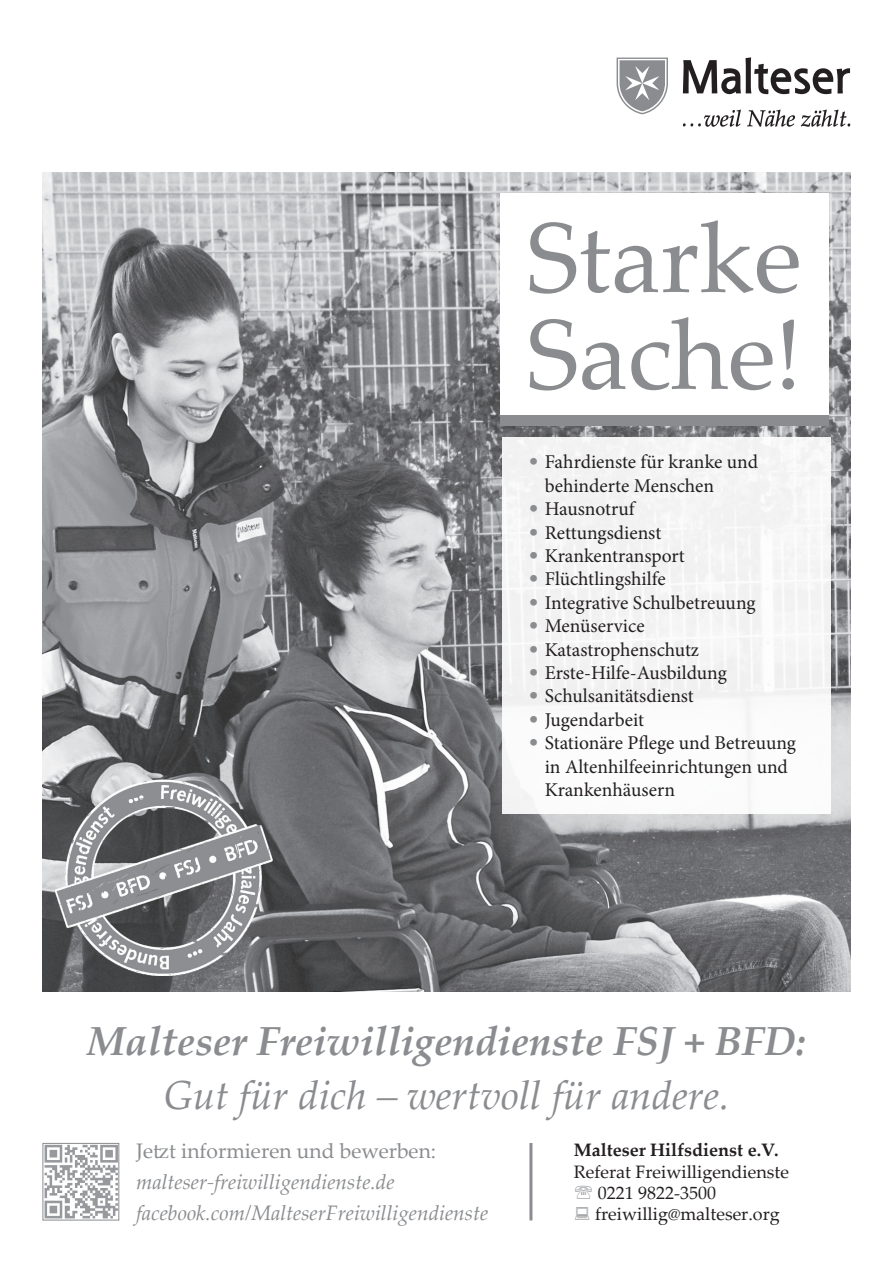
<style>
.page{position:relative;width:893px;height:1263px;background:#fff}
.page>*{position:absolute;margin:0;border:0;box-sizing:border-box;transform-origin:0 0}
.t1{font:99px/96.8px "Palatino Linotype";color:#8a8c8f}
.t2{font:italic 700 40.5px "Palatino Linotype";color:#8a8c8f}
.t3{font:italic 40.5px "Palatino Linotype";color:#8a8c8f}
.t4{font:italic 21px/31px "Palatino Linotype";color:#8a8c8f}
.t5{font:21px "Palatino Linotype";color:#8a8c8f}
.t6{font:19.5px/23.4px "Minion Pro";color:#231f20}
.t7{font:18px/21.5px "Palatino Linotype";color:#231f20}
.t8{font:700 18px "Palatino Linotype";color:#231f20}
.s1{font-family:"Palatino Linotype";color:#8a8c8f}
</style>
<div class="page">
<img style="left:43px;top:172px;width:807px;height:819px">
<svg style="left:617px;top:58px;width:51px;height:56px"></svg>
<svg style="left:683px;top:57px;width:167px;height:37px"></svg>
<svg style="left:683px;top:110px;width:58px;height:17px"></svg>
<svg style="left:747px;top:110px;width:48px;height:17px"></svg>
<svg style="left:801px;top:110px;width:49px;height:17px"></svg>
<img style="left:55px;top:779px;width:219px;height:197px">
<img style="left:45px;top:1145px;width:72px;height:73px">
<div style="left:43px;top:1143px;width:76px;height:77px;border:1px solid #8a8c8f"></div>
<div style="left:501px;top:193px;width:328px;height:227px;background:#fff"></div>
<div style="left:501px;top:415px;width:328px;height:10px;background:#8a8c8f"></div>
<div style="left:502px;top:437px;width:328px;height:376px;background:#f5f5f6"></div>
<hr style="left:529px;top:1143px;width:3px;height:77px;background:#8a8c8f">
<h1 class="t1" style="left:527px;top:206px;width:278px">Starke<br>Sache!</h1>
<p class="t6" style="left:545px;top:451px;width:215px;text-indent:-17px"><span class="s1">•</span> Fahrdienste für kranke und behinderte Menschen</p>
<p class="t6" style="left:528px;top:497px;width:109px"><span class="s1">•</span> Hausnotruf</p>
<p class="t6" style="left:528px;top:521px;width:135px"><span class="s1">•</span> Rettungsdienst</p>
<p class="t6" style="left:528px;top:544px;width:159px"><span class="s1">•</span> Krankentransport</p>
<p class="t6" style="left:528px;top:568px;width:140px"><span class="s1">•</span> Flüchtlingshilfe</p>
<p class="t6" style="left:528px;top:591px;width:229px"><span class="s1">•</span> Integrative Schulbetreuung</p>
<p class="t6" style="left:528px;top:614px;width:118px"><span class="s1">•</span> Menüservice</p>
<p class="t6" style="left:528px;top:638px;width:173px"><span class="s1">•</span> Katastrophenschutz</p>
<p class="t6" style="left:528px;top:661px;width:201px"><span class="s1">•</span> Erste-Hilfe-Ausbildung</p>
<p class="t6" style="left:528px;top:685px;width:168px"><span class="s1">•</span> Schulsanitätsdienst</p>
<p class="t6" style="left:528px;top:708px;width:118px"><span class="s1">•</span> Jugendarbeit</p>
<p class="t6" style="left:545px;top:731px;width:253px;text-indent:-17px"><span class="s1">•</span> Stationäre Pflege und Betreuung in Altenhilfeeinrichtungen und<br>Krankenhäusern</p>
<h2 class="t2" style="left:87px;top:1012px;width:720px">Malteser Freiwilligendienste FSJ + BFD:</h2>
<h2 class="t3" style="left:163px;top:1066px;width:567px">Gut für dich – wertvoll für andere.</h2>
<p class="t5" style="left:136px;top:1136px;width:302px">Jetzt informieren und bewerben:</p>
<p class="t4" style="left:136px;top:1166px;width:354px">malteser-freiwilligendienste.de facebook.com/MalteserFreiwilligendienste</p>
<p class="t8" style="left:574px;top:1137px;width:206px">Malteser Hilfsdienst e.V.</p>
<p class="t7" style="left:595px;top:1160px;width:195px;text-indent:-21px">Referat Freiwilligendienste<br>0221 9822-3500 freiwillig@malteser.org</p>
</div>
